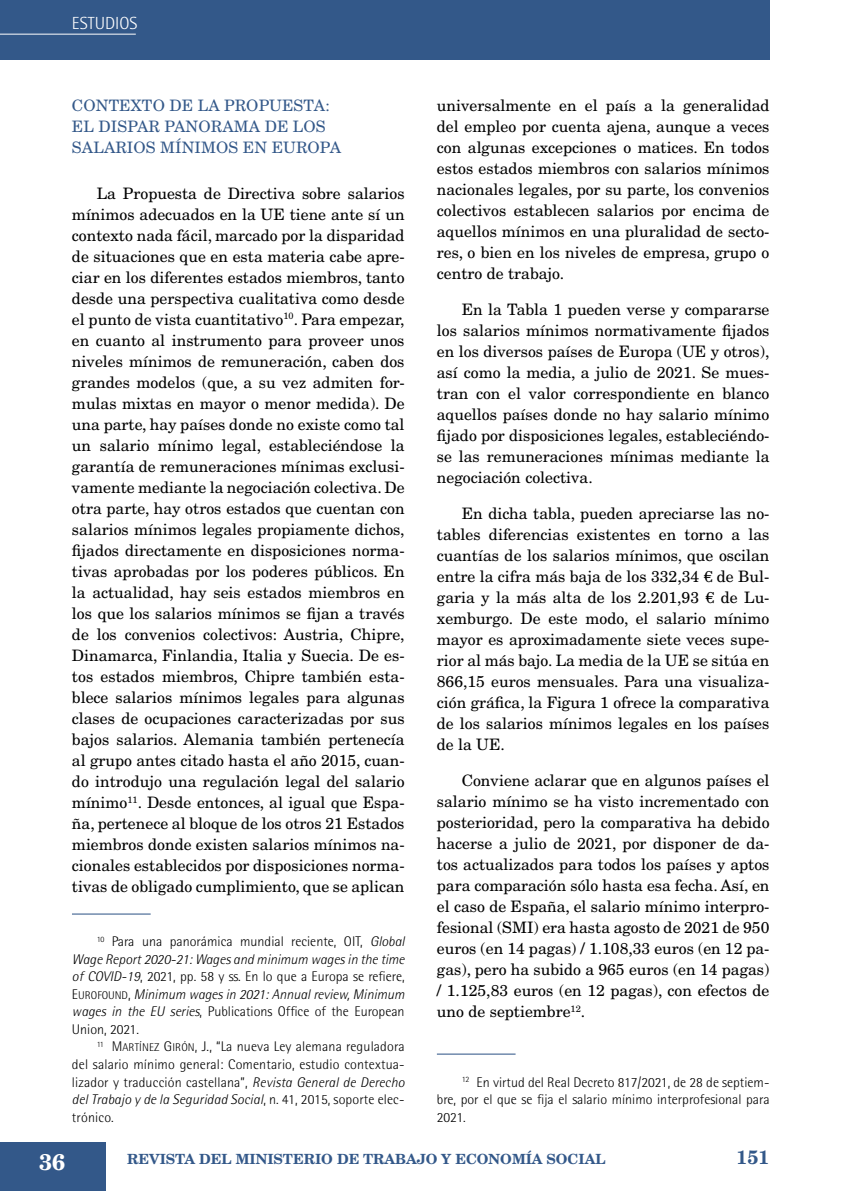
<style>
.page{position:relative;width:844px;height:1191px;background:#fff}
.page>*{position:absolute;margin:0;border:0;box-sizing:border-box;transform-origin:0 0}
.t1{font:700 22.75px "New Century Schlbk LT Std";color:#fff}
.t2{font:700 19.25px "New Century Schlbk LT Std";color:#335889}
.t3{font:300 17.5px "Rotis Semi Sans";color:#fff}
._04_TEXTO_GENERAL{font:15.75px/21px "New Century Schlbk LT Std";color:#000;text-align:justify}
._02_LADILLO_1{font:15.75px/21px "New Century Schlbk LT Std";letter-spacing:.005em;color:#335889}
._05_NOTA_PIE{font:300 14px/17.5px "Rotis Semi Sans";color:#000;text-align:justify}
.t4{font:700 14px "New Century Schlbk LT Std";color:#335889}
.s1{font-style:italic}
.s2{font-family:"Rotis Semi Sans Light SC800";font-weight:400;font-size:11.2px}
.s3{font-family:"Rotis Semi Sans Light SC800";font-weight:400}
</style>
<div class="page">
<div style="left:0;top:0;width:769px;height:59px;background:#335889"></div>
<hr style="left:0;top:34px;width:136px;height:1px;background:#fff">
<div style="left:0;top:1142px;width:106px;height:49px;background:#335889"></div>
<hr style="left:72px;top:913px;width:79px;height:1px;background:#335889">
<hr style="left:437px;top:1053px;width:78px;height:1px;background:#335889">
<p class="t3" style="left:72px;top:13px;width:17px">Estudios</p>
<p class="_02_LADILLO_1" style="left:72px;top:95px;width:270px">CONTEXTO DE LA PROPUESTA:<br>EL DISPAR PANORAMA DE LOS<br>SALARIOS MÍNIMOS EN EUROPA</p>
<p class="_04_TEXTO_GENERAL" style="left:72px;top:182px;width:334px;text-indent:25px">La Propuesta de Directiva sobre salarios mínimos adecuados en la UE tiene ante sí un contexto nada fácil, marcado por la disparidad de situaciones que en esta materia cabe apre&shy;ciar en los diferentes estados miembros, tanto desde una perspectiva cualitativa como desde el punto de vista cuantitativo<sup>10</sup>. Para empezar, en cuanto al instrumento para proveer unos niveles mínimos de remuneración, caben dos grandes modelos (que, a su vez admiten for&shy;mulas mixtas en mayor o menor medida). De una parte, hay países donde no existe como tal un salario mínimo legal, estableciéndose la garantía de remuneraciones mínimas exclusi&shy;vamente mediante la negociación colectiva. De otra parte, hay otros estados que cuentan con salarios mínimos legales propiamente dichos, fijados directamente en disposiciones norma&shy;tivas aprobadas por los poderes públicos. En la actualidad, hay seis estados miembros en los que los salarios mínimos se fijan a través de los convenios colectivos: Austria, Chipre, Dinamarca, Finlandia, Italia y Suecia. De es&shy;tos estados miembros, Chipre también esta&shy;blece salarios mínimos legales para algunas clases de ocupaciones caracterizadas por sus bajos salarios. Alemania también pertenecía al grupo antes citado hasta el año 2015, cuan&shy;do introdujo una regulación legal del salario mínimo<sup>11</sup>. Desde entonces, al igual que Espa&shy;ña, pertenece al bloque de los otros 21 Estados miembros donde existen salarios mínimos na&shy;cionales establecidos por disposiciones norma&shy;tivas de obligado cumplimiento, que se aplican</p>
<p class="_05_NOTA_PIE" style="left:72px;top:933px;width:334px;text-indent:25px"><sup>10</sup> Para una panorámica mundial reciente, OIT, <span class="s1">Global Wage Report 2020-21: Wages and minimum wages in the time of COVID-19</span>, 2021, pp. 58 y ss. En lo que a Europa se refiere, E<span class="s2">UROFOUND</span>, <span class="s1">Minimum wages in 2021: Annual review, Minimum wages in the EU series</span>, Publications Office of the European Union, 2021.</p>
<p class="_05_NOTA_PIE" style="left:72px;top:1038px;width:334px;text-indent:25px"><sup>11</sup> <span class="s3">M</span><span class="s2">ARTÍNEZ</span> <span class="s3">G</span><span class="s2">IRÓN</span>, J., “La nueva Ley alemana reguladora del salario mínimo general: Comentario, estudio contextua&shy;lizador y traducción castellana”, <span class="s1">Revista General de Derecho del Trabajo y de la Seguridad Social</span>, n. 41, 2015, soporte elec&shy;trónico.</p>
<p class="_04_TEXTO_GENERAL" style="left:437px;top:95px;width:334px">universalmente en el país a la generalidad del empleo por cuenta ajena, aunque a veces con algunas excepciones o matices. En todos estos estados miembros con salarios mínimos nacionales legales, por su parte, los convenios colectivos establecen salarios por encima de aquellos mínimos en una pluralidad de secto&shy;res, o bien en los niveles de empresa, grupo o centro de trabajo.</p>
<p class="_04_TEXTO_GENERAL" style="left:437px;top:299px;width:334px;text-indent:25px">En la Tabla 1 pueden verse y compararse los salarios mínimos normativamente fijados en los diversos países de Europa (UE y otros), así como la media, a julio de 2021. Se mues&shy;tran con el valor correspondiente en blanco aquellos países donde no hay salario mínimo fijado por disposiciones legales, estableciéndo&shy;se las remuneraciones mínimas mediante la negociación colectiva.</p>
<p class="_04_TEXTO_GENERAL" style="left:437px;top:502px;width:334px;text-indent:25px">En dicha tabla, pueden apreciarse las no&shy;tables diferencias existentes en torno a las cuantías de los salarios mínimos, que oscilan entre la cifra más baja de los 332,34 € de Bul&shy;garia y la más alta de los 2.201,93 € de Lu&shy;xemburgo. De este modo, el salario mínimo mayor es aproximadamente siete veces supe&shy;rior al más bajo. La media de la UE se sitúa en 866,15 euros mensuales. Para una visualiza&shy;ción gráfica, la Figura 1 ofrece la comparativa de los salarios mínimos legales en los países de la UE.</p>
<p class="_04_TEXTO_GENERAL" style="left:437px;top:769px;width:334px;text-indent:25px">Conviene aclarar que en algunos países el salario mínimo se ha visto incrementado con posterioridad, pero la comparativa ha debido hacerse a julio de 2021, por disponer de da&shy;tos actualizados para todos los países y aptos para comparación sólo hasta esa fecha. Así, en el caso de España, el salario mínimo interpro&shy;fesional (SMI) era hasta agosto de 2021 de 950 euros (en 14 pagas) / 1.108,33 euros (en 12 pa&shy;gas), pero ha subido a 965 euros (en 14 pagas) / 1.125,83 euros (en 12 pagas), con efectos de uno de septiembre<sup>12</sup>.</p>
<p class="_05_NOTA_PIE" style="left:437px;top:1073px;width:334px;text-indent:25px"><sup>12</sup> En virtud del Real Decreto 817/2021, de 28 de septiem&shy;bre, por el que se fija el salario mínimo interprofesional para 2021.</p>
<h1 class="t1" style="left:39px;top:1147px;width:28px">36</h1>
<p class="t4" style="left:127px;top:1149px;width:480px">REVISTA DEL MINISTERIO DE TRABAJO Y ECONOMÍA SOCIAL</p>
<p class="t2" style="left:736px;top:1144px;width:35px">151</p>
</div>
